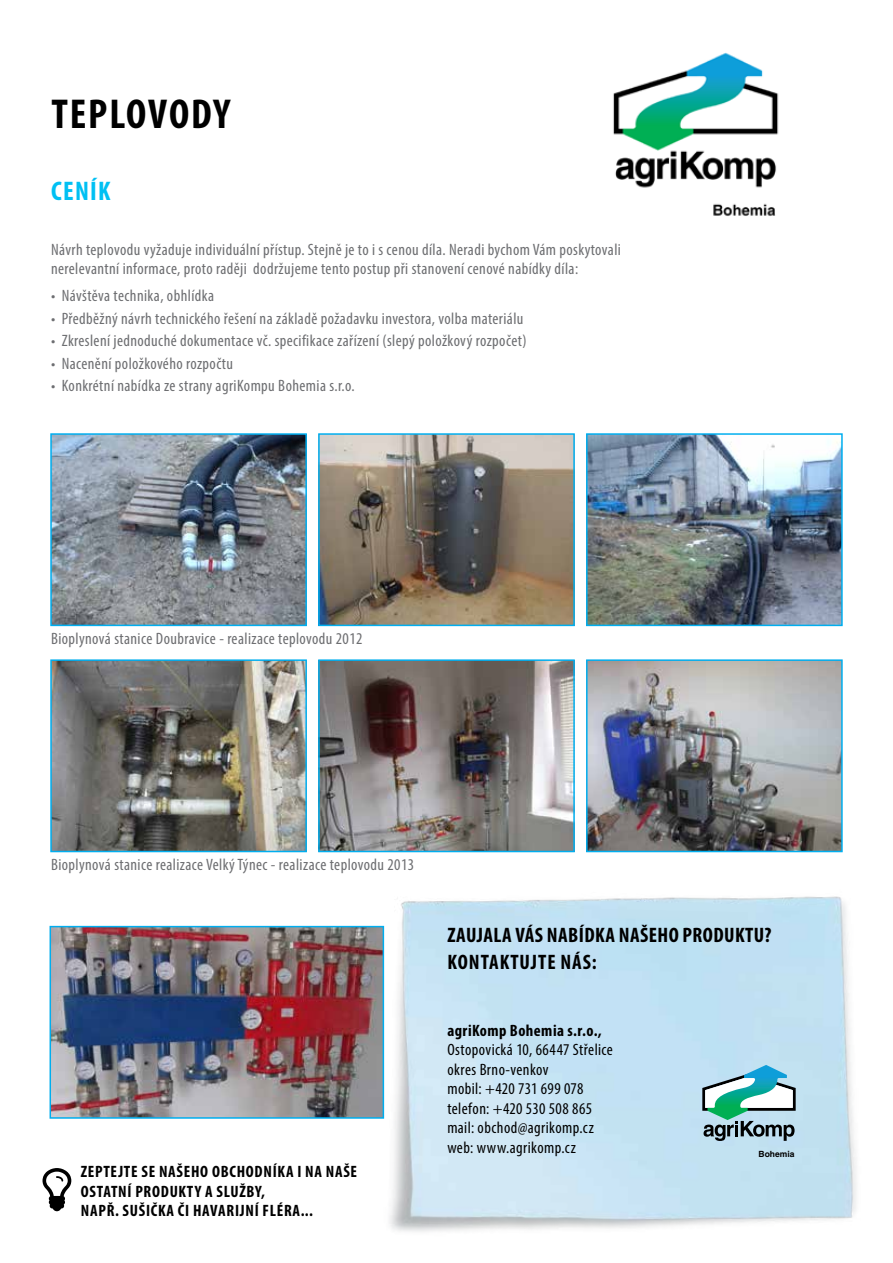
<style>
.page{position:relative;width:893px;height:1263px;background:#fff}
.page>*{position:absolute;margin:0;border:0;box-sizing:border-box;transform-origin:0 0}
.t1{font:700 condensed 42px "Myriad Pro";letter-spacing:.045em;color:#000}
.t2{font:700 condensed 27px "Myriad Pro";letter-spacing:.045em;color:#00c0f3}
.t3{font:700 condensed 21px/27px "Myriad Pro";letter-spacing:.02em;color:#000}
.t4{font:condensed 16.5px/19.5px "Myriad Pro";letter-spacing:.025em;color:#6d6e71}
.t5{font:condensed 16.5px/19.5px "Myriad Pro";letter-spacing:.025em;color:#000}
.t6{font:700 condensed 16.5px/19.5px "Myriad Pro";letter-spacing:.045em;color:#000}
.t7{font:700 8.55px "Helvetica LT Std";color:#000}
</style>
<div class="page">
<img style="left:613px;top:52px;width:166px;height:164px">
<img style="left:53px;top:436px;width:251px;height:187px">
<div style="left:50px;top:433px;width:257px;height:193px;border:2px solid #00aeef"></div>
<img style="left:53px;top:662px;width:251px;height:187px">
<div style="left:50px;top:659px;width:257px;height:193px;border:2px solid #00aeef"></div>
<img style="left:321px;top:436px;width:251px;height:187px">
<div style="left:318px;top:433px;width:257px;height:193px;border:2px solid #00aeef"></div>
<img style="left:321px;top:662px;width:251px;height:187px">
<div style="left:318px;top:659px;width:257px;height:193px;border:2px solid #00aeef"></div>
<img style="left:589px;top:436px;width:251px;height:187px">
<div style="left:586px;top:433px;width:257px;height:193px;border:2px solid #00aeef"></div>
<img style="left:589px;top:662px;width:251px;height:181px">
<div style="left:586px;top:659px;width:257px;height:193px;border:2px solid #00aeef"></div>
<img style="left:53px;top:929px;width:281px;height:187px">
<div style="left:50px;top:926px;width:334px;height:193px;border:2px solid #00aeef"></div>
<img style="left:334px;top:843px;width:522px;height:389px">
<svg style="left:702px;top:1073px;width:94px;height:38px"></svg>
<img style="left:707px;top:1065px;width:80px;height:55px">
<svg style="left:703px;top:1121px;width:91px;height:20px;background:#768a95"></svg>
<h1 class="t1" style="left:51px;top:88px;width:181px">TEPLOVODY</h1>
<h2 class="t2" style="left:51px;top:174px;width:61px">CENÍK</h2>
<p class="t4" style="left:51px;top:239px;width:571px">Návrh teplovodu vyžaduje individuální přístup. Stejně je to i s cenou díla. Neradi bychom Vám poskytovali nerelevantní informace, proto raději dodržujeme tento postup při stanovení cenové nabídky díla:</p>
<p class="t4" style="left:51px;top:286px;width:165px">• Návštěva technika, obhlídka</p>
<p class="t4" style="left:51px;top:308px;width:474px">• Předběžný návrh technického řešení na základě požadavku investora, volba materiálu</p>
<p class="t4" style="left:51px;top:331px;width:477px">• Zkreslení jednoduché dokumentace vč. specifikace zařízení (slepý položkový rozpočet)</p>
<p class="t4" style="left:51px;top:353px;width:184px">• Nacenění položkového rozpočtu</p>
<p class="t4" style="left:51px;top:376px;width:305px">• Konkrétní nabídka ze strany agriKompu Bohemia s.r.o.</p>
<p class="t4" style="left:51px;top:629px;width:313px">Bioplynová stanice Doubravice - realizace teplovodu 2012</p>
<p class="t4" style="left:51px;top:855px;width:365px">Bioplynová stanice realizace Velký Týnec - realizace teplovodu 2013</p>
<p class="t6" style="left:81px;top:1162px;width:278px">ZEPTEJTE SE NAŠEHO OBCHODNÍKA I NA NAŠE<br>OSTATNÍ PRODUKTY A SLUŽBY,<br>NAPŘ. SUŠIČKA ČI HAVARIJNÍ FLÉRA...</p>
<p class="t3" style="left:448px;top:921px;width:325px">ZAUJALA VÁS NABÍDKA NAŠEHO PRODUKTU?<br>KONTAKTUJTE NÁS:</p>
<p class="t6" style="left:447px;top:1020px;width:156px">agriKomp Bohemia s.r.o.,</p>
<p class="t5" style="left:447px;top:1040px;width:167px">Ostopovická 10, 66447 Střelice okres Brno-venkov<br>mobil: +420 731 699 078 telefon: +420 530 508 865 mail: obchod@agrikomp.cz web: www.agrikomp.cz</p>
<p class="t7" style="left:759px;top:1149px;width:37px">Bohemia</p>
</div>
